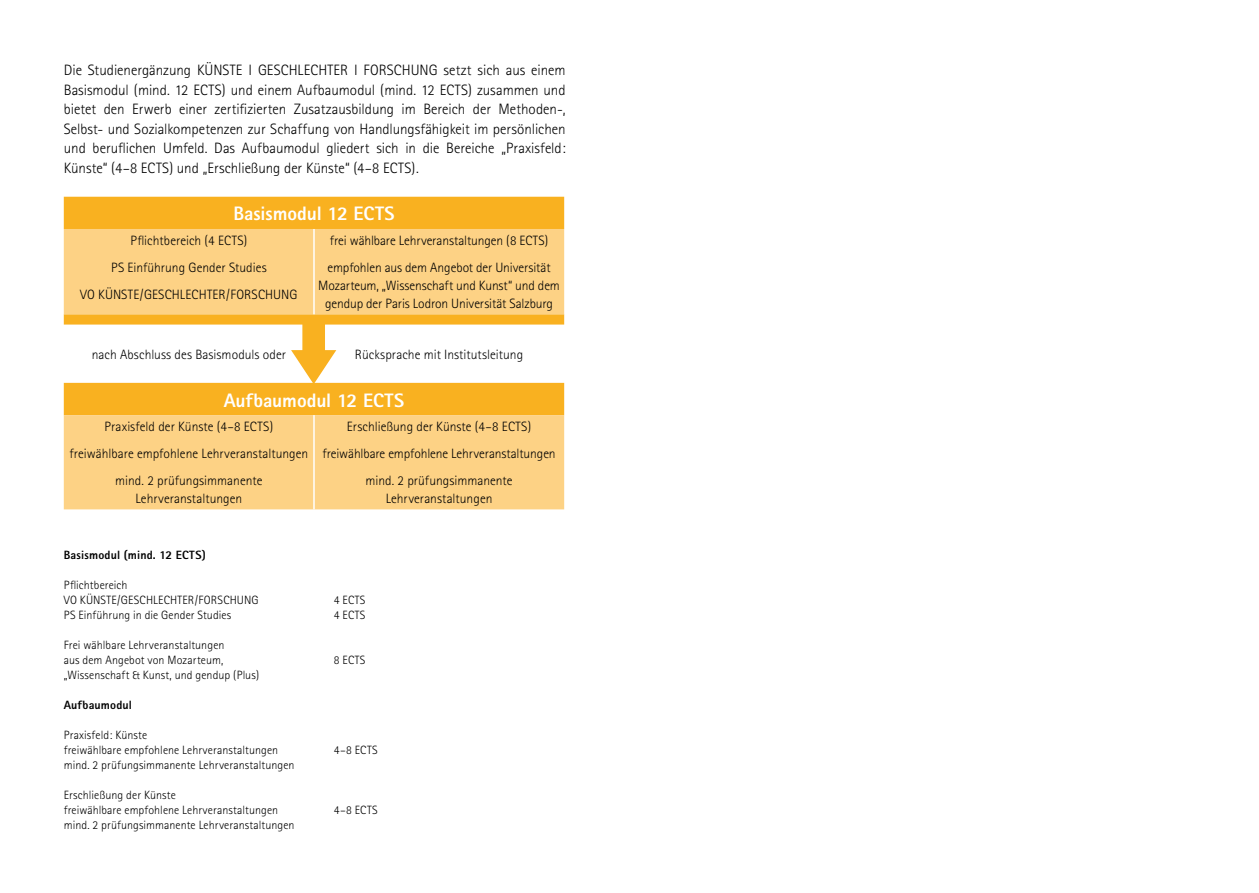
<style>
.page{position:relative;width:1259px;height:893px;background:#fff}
.page>*{position:absolute;margin:0;border:0;box-sizing:border-box;transform-origin:0 0}
.t1{font:800 19.5px "Rotis Sans Serif";letter-spacing:-.005em;color:#fff}
.t2{font:300 15px/19.5px "Rotis Sans Serif";color:#000;text-align:justify}
.t3{font:300 13.5px/18px "Rotis Sans Serif";color:#000;text-align:center}
.t4{font:300 12px "Rotis Sans Serif";letter-spacing:.01em;color:#000}
.t5{font:800 12px "Rotis Sans Serif";letter-spacing:.01em;color:#000}
</style>
<div class="page">
<div style="left:64px;top:197px;width:500px;height:32px;background:#f9b120"></div>
<svg style="left:64px;top:229px;width:500px;height:280px;fill:#fdd285"></svg>
<hr style="left:313px;top:229px;width:2px;height:85px;background:#fff">
<hr style="left:313px;top:415px;width:2px;height:94px;background:#fff">
<svg style="left:291px;top:315px;width:45px;height:69px"></svg>
<p class="t2" style="left:64px;top:60px;width:503px">Die Studienergänzung KÜNSTE I GESCHLECHTER I FORSCHUNG setzt sich aus einem Basismodul (mind. 12 ECTS) und einem Aufbaumodul (mind. 12 ECTS) zusammen und bietet den Erwerb einer zertifizierten Zusatzausbildung im Bereich der Methoden-, Selbst- und Sozialkompetenzen zur Schaffung von Handlungsfähigkeit im persönlichen und beruflichen Umfeld. Das Aufbaumodul gliedert sich in die Bereiche „Praxisfeld:<br>Künste“ (4–8 ECTS) und „Erschließung der Künste“ (4–8 ECTS).</p>
<p class="t1" style="left:233px;top:201px;width:163px">Basismodul 12 ECTS</p>
<p class="t3" style="left:130px;top:232px;width:118px">Pflichtbereich (4 ECTS)</p>
<p class="t3" style="left:111px;top:259px;width:157px">PS Einführung Gender Studies</p>
<p class="t3" style="left:80px;top:286px;width:219px">VO KÜNSTE/GESCHLECHTER/FORSCHUNG</p>
<p class="t3" style="left:330px;top:232px;width:220px">frei wählbare Lehrveranstaltungen (8 ECTS)</p>
<p class="t3" style="left:318px;top:259px;width:243px">empfohlen aus dem Angebot der Universität<br>Mozarteum, „Wissenschaft und Kunst“ und dem gendup der Paris Lodron Universität Salzburg</p>
<p class="t3" style="left:92px;top:345px;width:196px">nach Abschluss des Basismoduls oder</p>
<p class="t3" style="left:355px;top:345px;width:170px">Rücksprache mit Institutsleitung</p>
<p class="t1" style="left:224px;top:388px;width:182px">Aufbaumodul 12 ECTS</p>
<p class="t3" style="left:104px;top:418px;width:170px">Praxisfeld der Künste (4–8 ECTS)</p>
<p class="t3" style="left:69px;top:445px;width:240px">freiwählbare empfohlene Lehrveranstaltungen</p>
<p class="t3" style="left:115px;top:472px;width:149px">mind. 2 prüfungsimmanente</p>
<p class="t3" style="left:135px;top:490px;width:108px">Lehrveranstaltungen</p>
<p class="t3" style="left:347px;top:418px;width:186px">Erschließung der Künste (4–8 ECTS)</p>
<p class="t3" style="left:322px;top:445px;width:235px">freiwählbare empfohlene Lehrveranstaltungen</p>
<p class="t3" style="left:365px;top:472px;width:149px">mind. 2 prüfungsimmanente</p>
<p class="t3" style="left:386px;top:490px;width:108px">Lehrveranstaltungen</p>
<p class="t5" style="left:64px;top:547px;width:144px">Basismodul (mind. 12 ECTS)</p>
<p class="t4" style="left:64px;top:578px;width:65px">Pflichtbereich</p>
<p class="t4" style="left:64px;top:593px;width:196px">VO KÜNSTE/GESCHLECHTER/FORSCHUNG</p>
<p class="t4" style="left:334px;top:593px;width:33px">4 ECTS</p>
<p class="t4" style="left:64px;top:608px;width:169px">PS Einführung in die Gender Studies</p>
<p class="t4" style="left:334px;top:608px;width:33px">4 ECTS</p>
<p class="t4" style="left:64px;top:638px;width:162px">Frei wählbare Lehrveranstaltungen</p>
<p class="t4" style="left:64px;top:653px;width:161px">aus dem Angebot von Mozarteum,</p>
<p class="t4" style="left:334px;top:653px;width:33px">8 ECTS</p>
<p class="t4" style="left:64px;top:668px;width:197px">„Wissenschaft &amp; Kunst, und gendup (Plus)</p>
<p class="t5" style="left:64px;top:697px;width:70px">Aufbaumodul</p>
<p class="t4" style="left:64px;top:728px;width:85px">Praxisfeld: Künste</p>
<p class="t4" style="left:64px;top:743px;width:216px">freiwählbare empfohlene Lehrveranstaltungen</p>
<p class="t4" style="left:334px;top:743px;width:45px">4–8 ECTS</p>
<p class="t4" style="left:64px;top:758px;width:232px">mind. 2 prüfungsimmanente Lehrveranstaltungen</p>
<p class="t4" style="left:64px;top:788px;width:113px">Erschließung der Künste</p>
<p class="t4" style="left:64px;top:803px;width:216px">freiwählbare empfohlene Lehrveranstaltungen</p>
<p class="t4" style="left:334px;top:803px;width:45px">4–8 ECTS</p>
<p class="t4" style="left:64px;top:818px;width:232px">mind. 2 prüfungsimmanente Lehrveranstaltungen</p>
</div>
